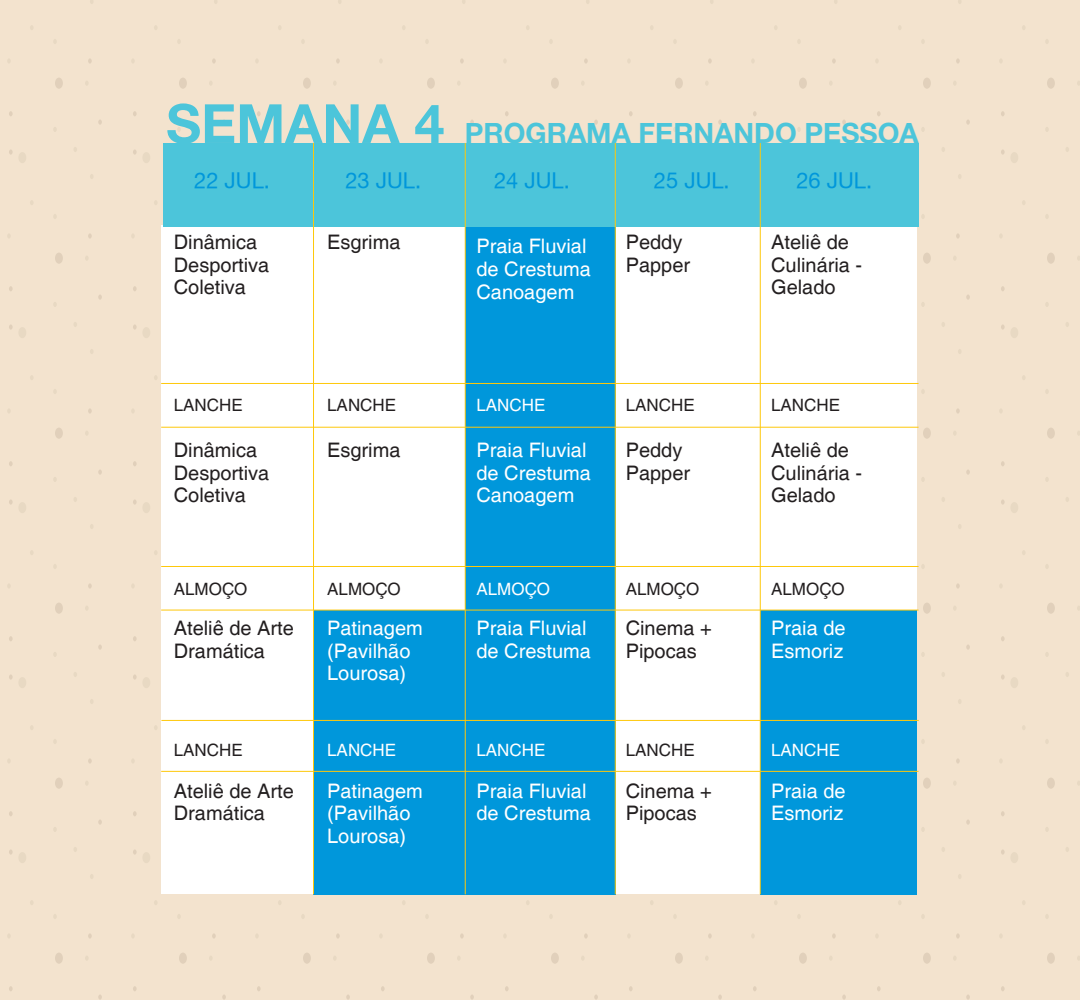
<style>
.page{position:relative;width:1080px;height:1000px;background:#f3e3ce}
.page>*{position:absolute;margin:0;border:0;box-sizing:border-box;transform-origin:0 0}
.t1{font:700 54.1px "Helvetica Neue";color:#4cc5da}
.t2{font:700 28px "Helvetica Neue";color:#4cc5da}
.t3{font:21.8px "Helvetica Neue Roman Helvetica Neue Roman";color:#0097db}
.t4{font:20px/22.7px "Helvetica";color:#231f20}
.t5{font:20px/22.7px "Helvetica";color:#fff}
.t6{font:17px "Helvetica LT Std";color:#231f20}
.t7{font:17px "Helvetica LT Std";color:#fff}
</style>
<div class="page">
<div style="left:161px;top:226px;width:756px;height:668px;background:#fff"></div>
<div style="left:465px;top:224px;width:150px;height:670px;background:#0097db"></div>
<div style="left:760px;top:610px;width:157px;height:285px;background:#0097db"></div>
<div style="left:314px;top:610px;width:156px;height:284px;background:#0097db"></div>
<div style="left:163px;top:143px;width:756px;height:84px;background:#4cc5da"></div>
<hr style="left:313px;top:143px;width:1px;height:751px;background:#fec80b">
<hr style="left:465px;top:143px;width:1px;height:751px;background:#fec80b">
<hr style="left:161px;top:383px;width:758px;height:1px;background:#fec80b">
<hr style="left:161px;top:427px;width:758px;height:1px;background:#fec80b">
<hr style="left:161px;top:566px;width:758px;height:1px;background:#fec80b">
<hr style="left:161px;top:610px;width:758px;height:1px;background:#fec80b">
<hr style="left:161px;top:720px;width:758px;height:1px;background:#fec80b">
<hr style="left:161px;top:771px;width:758px;height:1px;background:#fec80b">
<hr style="left:615px;top:143px;width:1px;height:751px;background:#fec80b">
<hr style="left:760px;top:143px;width:1px;height:751px;background:#fec80b">
<h1 class="t1" style="left:166px;top:90px;width:280px">SEMANA 4</h1>
<p class="t3" style="left:194px;top:167px;width:77px">22 JUL.</p>
<p class="t3" style="left:345px;top:167px;width:77px">23 JUL.</p>
<p class="t3" style="left:494px;top:167px;width:77px">24 JUL.</p>
<p class="t3" style="left:654px;top:167px;width:77px">25 JUL.</p>
<p class="t3" style="left:796px;top:167px;width:77px">26 JUL.</p>
<h2 class="t2" style="left:465px;top:116px;width:455px">PROGRAMA FERNANDO PESSOA</h2>
<p class="t4" style="left:174px;top:231px;width:97px">Dinâmica<br>Desportiva<br>Coletiva</p>
<p class="t4" style="left:327px;top:231px;width:75px">Esgrima</p>
<p class="t5" style="left:477px;top:236px;width:116px">Praia Fluvial de Crestuma<br>Canoagem</p>
<p class="t4" style="left:626px;top:231px;width:66px">Peddy<br>Papper</p>
<p class="t4" style="left:771px;top:231px;width:93px">Ateliê de<br>Culinária -<br>Gelado</p>
<p class="t6" style="left:174px;top:395px;width:70px">LANCHE</p>
<p class="t6" style="left:327px;top:395px;width:70px">LANCHE</p>
<p class="t7" style="left:477px;top:395px;width:70px">LANCHE</p>
<p class="t6" style="left:626px;top:395px;width:70px">LANCHE</p>
<p class="t6" style="left:771px;top:395px;width:70px">LANCHE</p>
<p class="t4" style="left:174px;top:439px;width:97px">Dinâmica<br>Desportiva<br>Coletiva</p>
<p class="t4" style="left:327px;top:439px;width:75px">Esgrima</p>
<p class="t5" style="left:477px;top:439px;width:116px">Praia Fluvial de Crestuma<br>Canoagem</p>
<p class="t4" style="left:626px;top:439px;width:66px">Peddy<br>Papper</p>
<p class="t4" style="left:771px;top:439px;width:93px">Ateliê de<br>Culinária -<br>Gelado</p>
<p class="t6" style="left:174px;top:579px;width:75px">ALMOÇO</p>
<p class="t6" style="left:327px;top:579px;width:75px">ALMOÇO</p>
<p class="t7" style="left:477px;top:579px;width:75px">ALMOÇO</p>
<p class="t6" style="left:626px;top:579px;width:75px">ALMOÇO</p>
<p class="t6" style="left:771px;top:579px;width:75px">ALMOÇO</p>
<p class="t4" style="left:174px;top:617px;width:122px">Ateliê de Arte<br>Dramática</p>
<p class="t5" style="left:327px;top:617px;width:97px">Patinagem (Pavilhão<br>Lourosa)</p>
<p class="t5" style="left:477px;top:617px;width:116px">Praia Fluvial de Crestuma</p>
<p class="t4" style="left:626px;top:617px;width:88px">Cinema +<br>Pipocas</p>
<p class="t5" style="left:771px;top:617px;width:76px">Praia de<br>Esmoriz</p>
<p class="t6" style="left:174px;top:740px;width:70px">LANCHE</p>
<p class="t7" style="left:327px;top:740px;width:70px">LANCHE</p>
<p class="t7" style="left:477px;top:740px;width:70px">LANCHE</p>
<p class="t6" style="left:626px;top:740px;width:70px">LANCHE</p>
<p class="t7" style="left:771px;top:740px;width:70px">LANCHE</p>
<p class="t4" style="left:174px;top:780px;width:122px">Ateliê de Arte<br>Dramática</p>
<p class="t5" style="left:327px;top:780px;width:97px">Patinagem (Pavilhão<br>Lourosa)</p>
<p class="t5" style="left:477px;top:780px;width:116px">Praia Fluvial de Crestuma</p>
<p class="t4" style="left:626px;top:780px;width:88px">Cinema +<br>Pipocas</p>
<p class="t5" style="left:771px;top:780px;width:76px">Praia de<br>Esmoriz</p>
</div>
